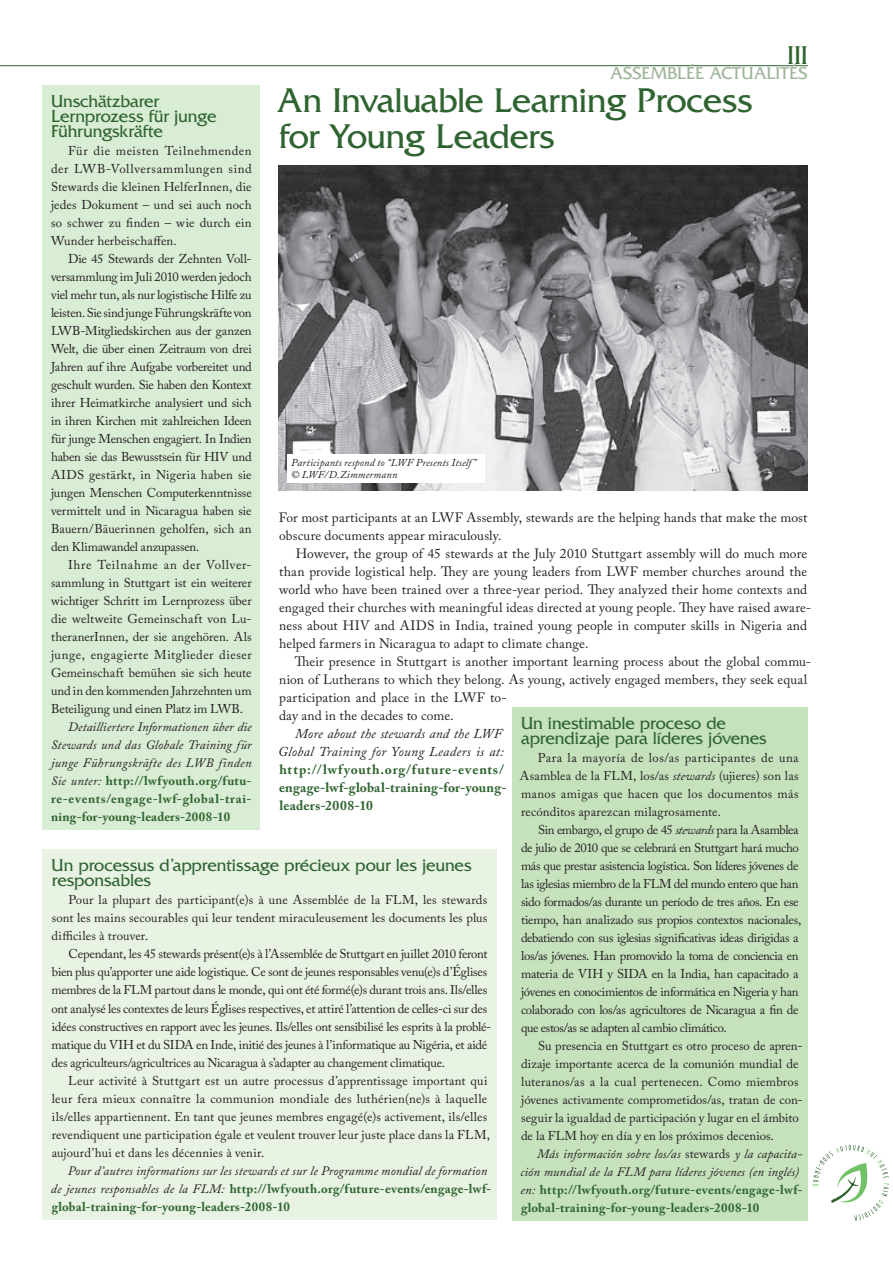
<style>
.page{position:relative;width:893px;height:1263px;background:#fff}
.page>*{position:absolute;margin:0;border:0;box-sizing:border-box;transform-origin:0 0}
.t1{font:36px/36px "Friz Quadrata";letter-spacing:-.01em;color:#2f6431}
.t2{font:27px "Friz Quadrata";color:#2f6431}
.t3{font:18px/15px "Friz Quadrata";letter-spacing:-.005em;color:#2f6431}
.t4{font:18px "Friz Quadrata";color:#9db599}
.t5{font:13.5px/18px "Adobe Caslon Pro";letter-spacing:.01em;color:#231f20}
.t6{font:700 13.5px/18px "Adobe Caslon Pro";letter-spacing:.035em;color:#2f6431}
.t7{font:italic 13.5px/18px "Adobe Caslon Pro";letter-spacing:.015em;color:#231f20;text-align:right}
.t8{font:12.75px/18px "Adobe Caslon Pro";letter-spacing:-.01em;color:#231f20;text-align:justify}
.t9{font:italic 12.75px/18px "Adobe Caslon Pro";letter-spacing:.01em;color:#231f20}
.t10{font:12.75px/18px "Adobe Caslon Pro";letter-spacing:.015em;color:#231f20}
.t11{font:italic 10.5px/12px "Adobe Caslon Pro";letter-spacing:.015em;color:#231f20}
.s1{font-weight:700;font-style:normal;color:#2f6431}
.s2{font-style:italic}
.s3{font-style:normal}
</style>
<div class="page">
<hr style="left:0;top:65px;width:808px;height:1px;background:#2f6431">
<svg style="left:813px;top:1145px;width:76px;height:75px"></svg>
<div style="left:43px;top:85px;width:217px;height:745px;background:#d9ecd4"></div>
<div style="left:43px;top:849px;width:454px;height:371px;background:#e8f3e3"></div>
<img style="left:278px;top:165px;width:530px;height:326px">
<div style="left:512px;top:707px;width:296px;height:513px;background:#c6e2bd"></div>
<div style="left:287px;top:454px;width:198px;height:28px;background:#fff"></div>
<h2 class="t2" style="left:787px;top:40px;width:22px">III</h2>
<h3 class="t4" style="left:610px;top:63px;width:197px">Assemblée Actualités</h3>
<h1 class="t1" style="left:277px;top:83px;width:477px">An Invaluable Learning Process for Young Leaders</h1>
<h3 class="t3" style="left:51px;top:94px;width:167px">Unschätzbarer<br>Lernprozess für junge<br>Führungskräfte</h3>
<p class="t8" style="left:51px;top:142px;width:202px;text-indent:17px">Für die meisten Teilnehmenden der LWB-Vollversammlungen sind Stewards die kleinen HelferInnen, die jedes Dokument – und sei auch noch so schwer zu finden – wie durch ein Wunder herbeischaffen.</p>
<p class="t8" style="left:51px;top:250px;width:202px;text-indent:17px">Die 45 Stewards der Zehnten Voll&shy;versammlung im Juli 2010 werden jedoch viel mehr tun, als nur logistische Hilfe zu leisten. Sie sind junge Führungskräfte von LWB-Mitgliedskirchen aus der ganzen Welt, die über einen Zeitraum von drei Jahren auf ihre Aufgabe vorbereitet und geschult wurden. Sie haben den Kontext ihrer Heimatkirche analysiert und sich in ihren Kirchen mit zahlreichen Ideen für junge Menschen engagiert. In Indien haben sie das Bewusstsein für HIV und AIDS gestärkt, in Nigeria haben sie jungen Menschen Computerkenntnisse vermittelt und in Nicaragua haben sie Bauern/Bäuerinnen geholfen, sich an den Klimawandel anzupassen.</p>
<p class="t8" style="left:51px;top:556px;width:202px;text-indent:17px">Ihre Teilnahme an der Vollver&shy;sammlung in Stuttgart ist ein weiterer wichtiger Schritt im Lernprozess über die weltweite Gemeinschaft von Lu&shy;theranerInnen, der sie angehören. Als junge, engagierte Mitglieder dieser Gemeinschaft bemühen sie sich heute und in den kommenden Jahrzehnten um Beteiligung und einen Platz im LWB.</p>
<p class="t9" style="left:51px;top:718px;width:202px;text-align:justify;text-indent:17px">Detailliertere Informationen über die Stewards und das Globale Training für junge Führungskräfte des LWB finden Sie unter: <span class="s1">http://lwfyouth.org/futu&shy;re-events/engage-lwf-global-trai&shy;ning-for-young-leaders-2008-10</span></p>
<h3 class="t3" style="left:52px;top:858px;width:421px">Un processus d’apprentissage précieux pour les jeunes responsables</h3>
<p class="t8" style="left:52px;top:891px;width:437px;text-indent:17px">Pour la plupart des participant(e)s à une Assemblée de la FLM, les stewards sont les mains secourables qui leur tendent miraculeusement les documents les plus difficiles à trouver.</p>
<p class="t8" style="left:52px;top:945px;width:441px;text-align:left;text-indent:17px">Cependant, les 45 stewards présent(e)s à l’Assemblée de Stuttgart en juillet 2010 feront bien plus qu’apporter une aide logistique. Ce sont de jeunes responsables venu(e)s d’Églises membres de la FLM partout dans le monde, qui ont été formé(e)s durant trois ans. Ils/elles ont analysé les contextes de leurs Églises respectives, et attiré l’attention de celles-ci sur des idées constructives en rapport avec les jeunes. Ils/elles ont sensibilisé les esprits à la problé&shy;matique du VIH et du SIDA en Inde, initié des jeunes à l’informatique au Nigéria, et aidé des agriculteurs/agricultrices au Nicaragua à s’adapter au changement climatique.</p>
<p class="t10" style="left:52px;top:1071px;width:440px;text-indent:17px">Leur activité à Stuttgart est un autre processus d’apprentissage important qui leur fera mieux connaître la communion mondiale des luthérien(ne)s à laquelle ils/elles appartiennent. En tant que jeunes membres engagé(e)s activement, ils/elles revendiquent une participation égale et veulent trouver leur juste place dans la FLM, aujourd’hui et dans les décennies à venir.</p>
<p class="t9" style="left:51px;top:1161px;width:442px;text-indent:17px">Pour d’autres informations sur les stewards et sur le Programme mondial de formation de jeunes responsables de la FLM: <span class="s1">http://lwfyouth.org/future-events/engage-lwf&shy;global-training-for-young-leaders-2008-10</span></p>
<p class="t11" style="left:291px;top:456px;width:187px">Participants respond to “LWF Presents Itself ” © LWF/D.Zimmermann</p>
<p class="t5" style="left:279px;top:508px;width:530px">For most participants at an LWF Assembly, stewards are the helping hands that make the most obscure documents appear miraculously.</p>
<p class="t5" style="left:279px;top:544px;width:534px;text-indent:17px">However, the group of 45 stewards at the July 2010 Stuttgart assembly will do much more than provide logistical help. They are young leaders from LWF member churches around the world who have been trained over a three-year period. They analyzed their home contexts and engaged their churches with meaningful ideas directed at young people. They have raised aware&shy;ness about HIV and AIDS in India, trained young people in computer skills in Nigeria and helped farmers in Nicaragua to adapt to climate change.</p>
<p class="t5" style="left:279px;top:652px;width:534px;text-indent:16px">Their presence in Stuttgart is another important learning process about the global commu&shy;nion of Lutherans to which they belong. As young, actively engaged members, they seek equal participation and place in the LWF to-<br>day and in the decades to come.</p>
<p class="t7" style="left:278px;top:724px;width:227px">More about the stewards and the LWF<br>Global Training for Young Leaders is at:</p>
<p class="t6" style="left:279px;top:760px;width:229px">http://lwfyouth.org/future-events/ engage-lwf-global-training-for-young&shy;leaders-2008-10</p>
<h3 class="t3" style="left:521px;top:716px;width:247px">Un inestimable proceso de aprendizaje para líderes jóvenes</h3>
<p class="t8" style="left:520px;top:748px;width:280px;text-indent:18px">Para la mayoría de los/as participantes de una Asamblea de la FLM, los/as <span class="s2">stewards</span> (ujieres) son las manos amigas que hacen que los documentos más recónditos aparezcan milagrosamente.</p>
<p class="t8" style="left:521px;top:820px;width:282px;text-align:left;text-indent:17px">Sin embargo, el grupo de 45 <span class="s2">stewards</span> para la Asamblea de julio de 2010 que se celebrará en Stuttgart hará mucho más que prestar asistencia logística. Son líderes jóvenes de las iglesias miembro de la FLM del mundo entero que han sido formados/as durante un período de tres años. En ese tiempo, han analizado sus propios contextos nacionales, debatiendo con sus iglesias significativas ideas dirigidas a los/as jóvenes. Han promovido la toma de conciencia en materia de VIH y SIDA en la India, han capacitado a jóvenes en conocimientos de informática en Nigeria y han colaborado con los/as agricultores de Nicaragua a fin de que estos/as se adapten al cambio climático.</p>
<p class="t8" style="left:521px;top:1036px;width:283px;text-align:left;text-indent:17px">Su presencia en Stuttgart es otro proceso de apren&shy;dizaje importante acerca de la comunión mundial de luteranos/as a la cual pertenecen. Como miembros jóvenes activamente comprometidos/as, tratan de con&shy;seguir la igualdad de participación y lugar en el ámbito de la FLM hoy en día y en los próximos decenios.</p>
<p class="t9" style="left:520px;top:1144px;width:284px;text-indent:17px">Más información sobre los/as <span class="s3">stewards</span> y la capacita&shy;ción mundial de la FLM para líderes jóvenes (en inglés) en: <span class="s1">http://lwfyouth.org/future-events/engage-lwf&shy;global-training-for-young-leaders-2008-10</span></p>
</div>
